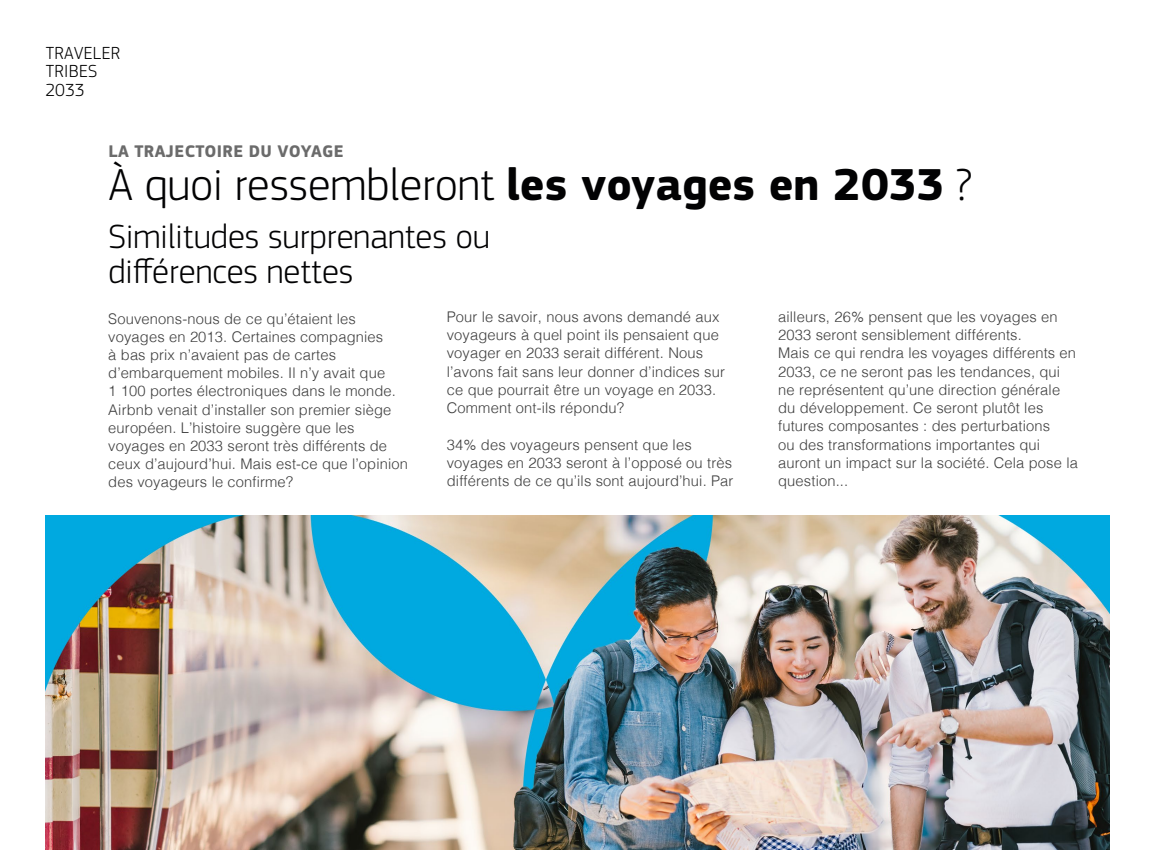
<style>
.page{position:relative;width:1155px;height:850px;background:#fff}
.page>*{position:absolute;margin:0;border:0;box-sizing:border-box;transform-origin:0 0}
.t1{font:300 46.52px "Amadeus";color:#020203}
.t2{font:300 35px/35px "Amadeus";color:#020203}
.t3{font:300 18.2px/18.2px "Amadeus";letter-spacing:.02em;color:#000}
.t4{font:700 17.5px "Amadeus";letter-spacing:.02em;color:#6b6b6b}
.t5{font:300 14.7px/18.2px "Helvetica";letter-spacing:.01em;color:#3d3d3d}
.s1{font-weight:700}
</style>
<div class="page">
<img style="left:46px;top:515px;width:1064px;height:334px">
<p class="t3" style="left:45px;top:44px;width:76px">TRAVELER<br>TRIBES<br>2033</p>
<p class="t4" style="left:109px;top:141px;width:237px">LA TRAJECTOIRE DU VOYAGE</p>
<h1 class="t1" style="left:108px;top:157px;width:865px">À quoi ressembleront <span class="s1">les voyages en 2033</span> ?</h1>
<h2 class="t2" style="left:108px;top:219px;width:383px">Similitudes surprenantes ou différences nettes</h2>
<p class="t5" style="left:108px;top:308px;width:301px">Souvenons-nous de ce qu’étaient les voyages en 2013. Certaines compagnies<br>à bas prix n’avaient pas de cartes d’embarquement mobiles. Il n’y avait que<br>1 100 portes électroniques dans le monde.<br>Airbnb venait d’installer son premier siège européen. L’histoire suggère que les voyages en 2033 seront très différents de ceux d’aujourd’hui. Mais est-ce que l’opinion des voyageurs le confirme?</p>
<p class="t5" style="left:447px;top:307px;width:280px">Pour le savoir, nous avons demandé aux voyageurs à quel point ils pensaient que voyager en 2033 serait différent. Nous l’avons fait sans leur donner d’indices sur ce que pourrait être un voyage en 2033.<br>Comment ont-ils répondu?</p>
<p class="t5" style="left:447px;top:434px;width:288px">34% des voyageurs pensent que les voyages en 2033 seront à l’opposé ou très différents de ce qu’ils sont aujourd’hui. Par</p>
<p class="t5" style="left:778px;top:306px;width:301px">ailleurs, 26% pensent que les voyages en 2033 seront sensiblement différents.<br>Mais ce qui rendra les voyages différents en 2033, ce ne seront pas les tendances, qui ne représentent qu’une direction générale du développement. Ce seront plutôt les futures composantes : des perturbations<br>ou des transformations importantes qui auront un impact sur la société. Cela pose la question...</p>
</div>
